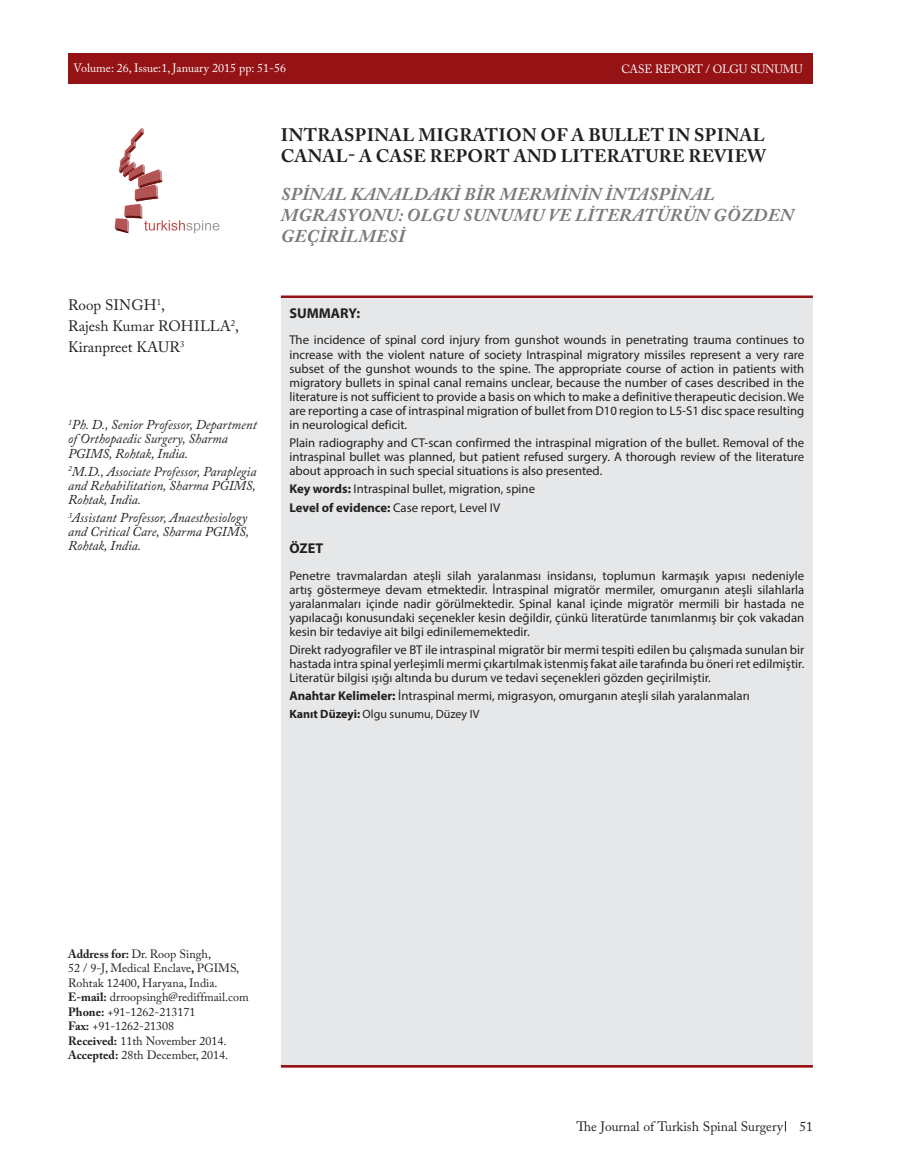
<style>
.page{position:relative;width:898px;height:1174px;background:#fff}
.page>*{position:absolute;margin:0;border:0;box-sizing:border-box;transform-origin:0 0}
.TR_başlık{font:italic 700 18px/21px "Adobe Caslon Pro";letter-spacing:.015em;color:#787a7d}
.İNG_başlık{font:700 18px/21px "Adobe Caslon Pro";letter-spacing:.015em;color:#231f20}
.yazarlar{font:15px "Adobe Caslon Pro";color:#231f20}
.özet_başlık_başlık{font:700 14.25px "Myriad Pro";color:#231f20}
.kurum{font:italic 13.5px/14.1px "Adobe Caslon Pro";color:#231f20}
.METİN{font:13.5px "Adobe Caslon Pro";color:#231f20}
.Özet_metin{font:12.75px/14px "Myriad Pro";color:#231f20;text-align:justify}
.Adres{font:12px/14.4px "Adobe Caslon Pro";color:#231f20}
.t1{font:12px "Adobe Caslon Pro";color:#fff}
.Özet_metin-2{font:12px "Myriad Pro";color:#231f20}
.s1{font-weight:700}
</style>
<div class="page">
<div style="left:68px;top:54px;width:744px;height:30px;background:#951215"></div>
<hr style="left:281px;top:295px;width:531px;height:3px;background:#951215">
<hr style="left:281px;top:1064px;width:531px;height:3px;background:#951215">
<svg style="left:115px;top:128px;width:104px;height:105px"></svg>
<div style="left:281px;top:298px;width:531px;height:766px;background:#e6e7e8"></div>
<p class="t1" style="left:74px;top:61px;width:214px">Volume: 26, Issue:1, January 2015 pp: 51-56</p>
<p class="t1" style="left:621px;top:62px;width:183px">CASE REPORT / OLGU SUNUMU</p>
<p class="yazarlar" style="left:68px;top:295px;width:98px">Roop SINGH<sup>1</sup>,</p>
<p class="yazarlar" style="left:68px;top:316px;width:172px">Rajesh Kumar ROHILLA<sup>2</sup>,</p>
<p class="yazarlar" style="left:68px;top:337px;width:118px">Kiranpreet KAUR<sup>3</sup></p>
<p class="kurum" style="left:68px;top:418px;width:190px"><sup>1</sup>Ph. D., Senior Professor, Department of Orthopaedic Surgery, Sharma<br>PGIMS, Rohtak, India.</p>
<p class="kurum" style="left:68px;top:464px;width:190px;text-align:justify"><sup>2</sup>M.D., Associate Professor, Paraplegia and Rehabilitation, Sharma PGIMS, Rohtak, India.</p>
<p class="kurum" style="left:68px;top:510px;width:182px"><sup>3</sup>Assistant Professor, Anaesthesiology and Critical Care, Sharma PGIMS,<br>Rohtak, India.</p>
<p class="İNG_başlık" style="left:281px;top:124px;width:486px">INTRASPINAL MIGRATION OF A BULLET IN SPINAL<br>CANAL- A CASE REPORT AND LITERATURE REVIEW</p>
<p class="TR_başlık" style="left:281px;top:183px;width:513px">SPİNAL KANALDAKİ BİR MERMİNİN İNTASPİNAL<br>MGRASYONU: OLGU SUNUMU VE LİTERATÜRÜN GÖZDEN<br>GEÇİRİLMESİ</p>
<p class="özet_başlık_başlık" style="left:289px;top:303px;width:72px">SUMMARY:</p>
<p class="Özet_metin" style="left:289px;top:333px;width:516px">The incidence of spinal cord injury from gunshot wounds in penetrating trauma continues to increase with the violent nature of society Intraspinal migratory missiles represent a very rare subset of the gunshot wounds to the spine. The appropriate course of action in patients with migratory bullets in spinal canal remains unclear, because the number of cases described in the literature is not sufficient to provide a basis on which to make a definitive therapeutic decision. We are reporting a case of intraspinal migration of bullet from D10 region to L5-S1 disc space resulting in neurological deficit.</p>
<p class="Özet_metin" style="left:289px;top:435px;width:516px">Plain radiography and CT-scan confirmed the intraspinal migration of the bullet. Removal of the intraspinal bullet was planned, but patient refused surgery. A thorough review of the literature about approach in such special situations is also presented.</p>
<p class="Özet_metin" style="left:289px;top:482px;width:247px"><span class="s1">Key words:</span> Intraspinal bullet, migration, spine</p>
<p class="Özet_metin" style="left:289px;top:500px;width:212px"><span class="s1">Level of evidence:</span> Case report, Level IV</p>
<p class="özet_başlık_başlık" style="left:289px;top:538px;width:35px">ÖZET</p>
<p class="Özet_metin" style="left:289px;top:568px;width:516px">Penetre travmalardan ateşli silah yaralanması insidansı, toplumun karmaşık yapısı nedeniyle artış göstermeye devam etmektedir. İntraspinal migratör mermiler, omurganın ateşli silahlarla yaralanmaları içinde nadir görülmektedir. Spinal kanal içinde migratör mermili bir hastada ne yapılacağı konusundaki seçenekler kesin değildir, çünkü literatürde tanımlanmış bir çok vakadan kesin bir tedaviye ait bilgi edinilememektedir.</p>
<p class="Özet_metin" style="left:289px;top:642px;width:516px">Direkt radyografiler ve BT ile intraspinal migratör bir mermi tespiti edilen bu çalışmada sunulan bir hastada intra spinal yerleşimli mermi çıkartılmak istenmiş fakat aile tarafında bu öneri ret edilmiştir.<br>Literatür bilgisi ışığı altında bu durum ve tedavi seçenekleri gözden geçirilmiştir.</p>
<p class="Özet_metin" style="left:289px;top:689px;width:462px"><span class="s1">Anahtar Kelimeler:</span> İntraspinal mermi, migrasyon, omurganın ateşli silah yaralanmaları</p>
<p class="Özet_metin-2" style="left:289px;top:706px;width:191px"><span class="s1">Kanıt Düzeyi:</span> Olgu sunumu, Düzey IV</p>
<p class="Adres" style="left:68px;top:946px;width:173px"><span class="s1">Address for:</span> Dr. Roop Singh,<br>52 / 9-J, Medical Enclave<span class="s1">,</span> PGIMS,<br>Rohtak 12400, Haryana, India.</p>
<p class="Adres" style="left:68px;top:990px;width:182px"><span class="s1">E-mail:</span> drroopsingh@rediffmail.com</p>
<p class="Adres" style="left:68px;top:1004px;width:129px"><span class="s1">Phone:</span> +91-1262-213171</p>
<p class="Adres" style="left:68px;top:1018px;width:107px"><span class="s1">Fax:</span> +91-1262-21308</p>
<p class="Adres" style="left:68px;top:1033px;width:160px"><span class="s1">Received:</span> 11th November 2014.</p>
<p class="Adres" style="left:68px;top:1047px;width:162px"><span class="s1">Accepted:</span> 28th December, 2014.</p>
<p class="METİN" style="left:576px;top:1118px;width:238px">The Journal of Turkish Spinal Surgery 51</p>
</div>
